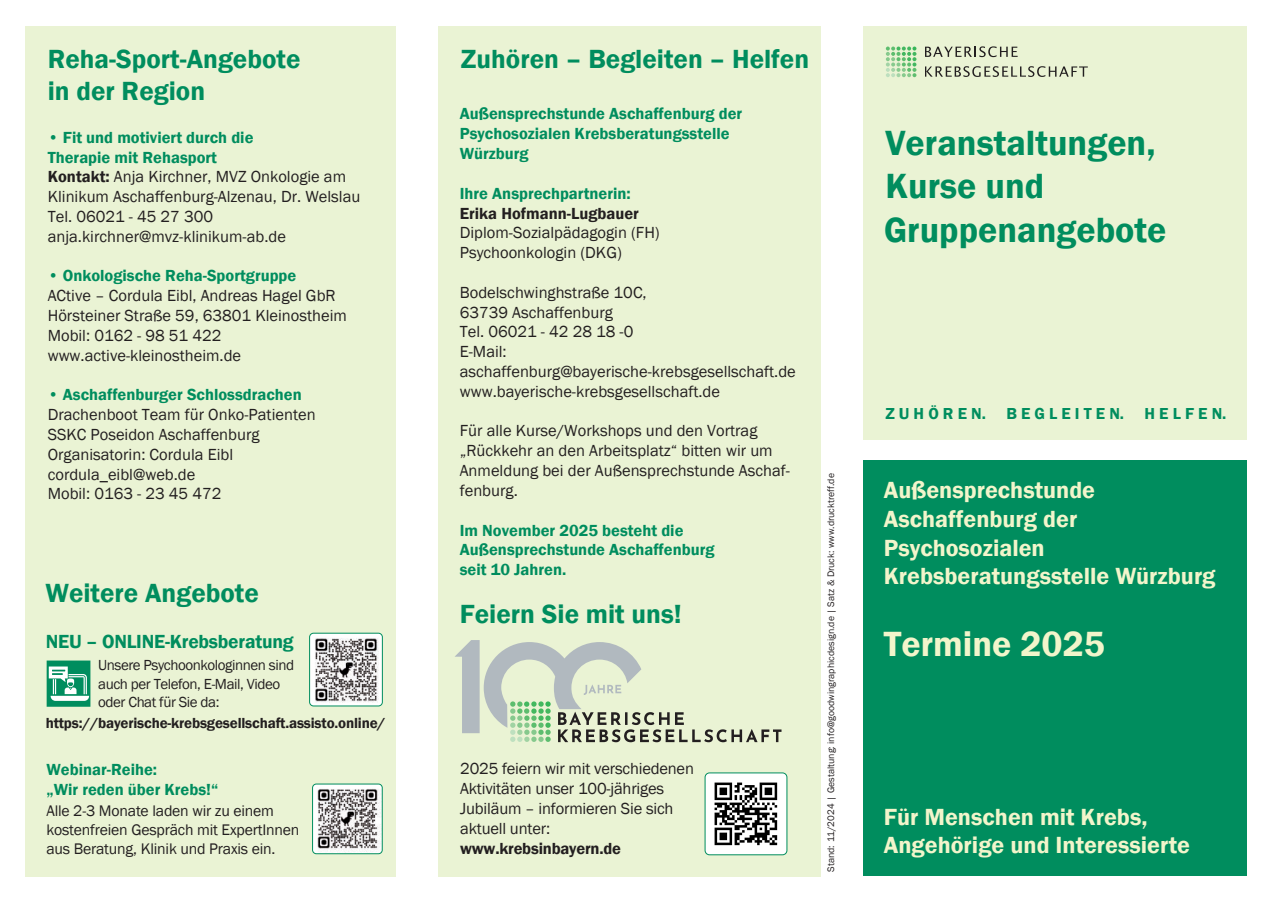
<style>
.page{position:relative;width:1272px;height:902px;background:#fff}
.page>*{position:absolute;margin:0;border:0;box-sizing:border-box;transform-origin:0 0}
.t1{font:600 36px/43.2px "Franklin Gothic";color:#008d5e}
.t2{font:600 36px "Franklin Gothic";color:#f2f5cb}
.t3{font:600 27px/32.4px "Franklin Gothic";color:#008d5e}
.t4{font:600 24px/28.8px "Franklin Gothic";color:#f2f5cb}
.t5{font:600 19.5px "Franklin Gothic";letter-spacing:-.01em;color:#008d5e}
.t6{font:16.5px/19.8px "Franklin Gothic";color:#231f20}
.t7{font:600 16.5px/19.8px "Franklin Gothic";color:#008d5e}
.t8{font:600 16.5px "Franklin Gothic";color:#231f20}
.t9{font:600 16.35px "Franklin Gothic";color:#008d5e}
.t10{font:15.75px/18.9px "Franklin Gothic";letter-spacing:-.01em;color:#231f20}
.t11{font:15px/18.3px "Franklin Gothic";letter-spacing:-.03em;color:#231f20}
.t12{font:600 15px "Franklin Gothic";letter-spacing:-.01em;color:#231f20}
.t13{font:9.75px "Franklin Gothic";color:#231f20}
.s1{font-weight:600;color:#008d5e}
.s2{font-weight:600}
</style>
<div class="page">
<div style="left:863px;top:26px;width:383px;height:413px;background:#eaf3d4"></div>
<div style="left:863px;top:460px;width:383px;height:416px;background:#008d5e"></div>
<div style="left:25px;top:26px;width:370px;height:850px;background:#eaf3d4"></div>
<div style="left:438px;top:26px;width:383px;height:850px;background:#eaf3d4"></div>
<svg style="left:925px;top:46px;width:92px;height:11px"></svg>
<svg style="left:925px;top:66px;width:162px;height:11px"></svg>
<svg style="left:885px;top:47px;width:31px;height:30px"></svg>
<img style="left:705px;top:774px;width:82px;height:80px">
<div style="left:705px;top:772px;width:82px;height:82px;border:1px solid #008d5e;border-radius:4px"></div>
<svg style="left:455px;top:640px;width:326px;height:102px"></svg>
<img style="left:312px;top:784px;width:70px;height:69px">
<div style="left:312px;top:783px;width:70px;height:70px;border:1px solid #008d5e;border-radius:4px"></div>
<img style="left:309px;top:633px;width:73px;height:73px">
<div style="left:309px;top:633px;width:73px;height:73px;border:1px solid #008d5e;border-radius:4px"></div>
<svg style="left:47px;top:660px;width:43px;height:46px;background:#50b090"></svg>
<h2 class="t3" style="left:48px;top:43px;width:254px">Reha-Sport-Angebote in der Region</h2>
<p class="t6" style="left:48px;top:128px;width:314px"><span class="s1">• Fit und motiviert durch die<br>Therapie mit Rehasport<br></span><span class="s2">Kontakt:</span> Anja Kirchner, MVZ Onkologie am Klinikum Aschaffenburg-Alzenau, Dr. Welslau Tel. 06021 - 45 27 300 anja.kirchner@mvz-klinikum-ab.de</p>
<p class="t7" style="left:48px;top:266px;width:250px">• Onkologische Reha-Sportgruppe</p>
<p class="t6" style="left:48px;top:286px;width:301px">ACtive – Cordula Eibl, Andreas Hagel GbR Hörsteiner Straße 59, 63801 Kleinostheim Mobil: 0162 - 98 51 422 www.active-kleinostheim.de</p>
<p class="t7" style="left:48px;top:385px;width:255px">• Aschaffenburger Schlossdrachen</p>
<p class="t6" style="left:48px;top:405px;width:269px">Drachenboot Team für Onko-Patienten<br>SSKC Poseidon Aschaffenburg<br>Organisatorin: Cordula Eibl cordula_eibl@web.de<br>Mobil: 0163 - 23 45 472</p>
<h2 class="t3" style="left:45px;top:576px;width:215px">Weitere Angebote</h2>
<p class="t5" style="left:46px;top:629px;width:249px">NEU – ONLINE-Krebsberatung</p>
<p class="t11" style="left:98px;top:656px;width:197px">Unsere Psychoonkologinnen sind auch per Telefon, E-Mail, Video oder Chat für Sie da:</p>
<p class="t12" style="left:46px;top:713px;width:341px">https://bayerische-krebsgesellschaft.assisto.online/</p>
<p class="t7" style="left:47px;top:760px;width:173px">Webinar-Reihe:<br>„Wir reden über Krebs!“</p>
<p class="t10" style="left:46px;top:801px;width:254px">Alle 2-3 Monate laden wir zu einem kostenfreien Gespräch mit ExpertInnen aus Beratung, Klinik und Praxis ein.</p>
<h2 class="t3" style="left:461px;top:43px;width:350px">Zuhören – Begleiten – Helfen</h2>
<p class="t7" style="left:460px;top:104px;width:284px">Außensprechstunde Aschaffenburg der<br>Psychosozialen Krebsberatungsstelle<br>Würzburg</p>
<p class="t7" style="left:460px;top:183px;width:172px">Ihre Ansprechpartnerin:</p>
<p class="t8" style="left:460px;top:203px;width:181px">Erika Hofmann-Lugbauer</p>
<p class="t6" style="left:460px;top:223px;width:201px">Diplom-Sozialpädagogin (FH)<br>Psychoonkologin (DKG)</p>
<p class="t6" style="left:460px;top:283px;width:337px">Bodelschwinghstraße 10C,<br>63739 Aschaffenburg<br>Tel. 06021 - 42 28 18 -0<br>E-Mail: aschaffenburg@bayerische-krebsgesellschaft.de www.bayerische-krebsgesellschaft.de</p>
<p class="t6" style="left:460px;top:421px;width:331px">Für alle Kurse/Workshops und den Vortrag „Rückkehr an den Arbeitsplatz“ bitten wir um Anmeldung bei der Außensprechstunde Aschaf&shy;fenburg.</p>
<p class="t7" style="left:460px;top:520px;width:256px">Im November 2025 besteht die<br>Außensprechstunde Aschaffenburg seit 10 Jahren.</p>
<h2 class="t3" style="left:460px;top:598px;width:223px">Feiern Sie mit uns!</h2>
<p class="t6" style="left:460px;top:759px;width:235px">2025 feiern wir mit verschiedenen<br>Aktivitäten unser 100-jähriges<br>Jubiläum – informieren Sie sich aktuell unter:</p>
<p class="t8" style="left:460px;top:837px;width:162px">www.krebsinbayern.de</p>
<h1 class="t1" style="left:884px;top:122px;width:284px">Veranstaltungen,<br>Kurse und<br>Gruppenangebote</h1>
<p class="t9" style="left:885px;top:403px;width:342px">Z U H Ö R E N. B E G L E I T E N. H E L F E N.</p>
<p class="t13" style="left:824px;top:871px;width:400px;rotate:-90deg">Stand: 11/2024 | Gestaltung: info@goodwingraphicdesign.de | Satz &amp; Druck: www.drucktreff.de</p>
<h3 class="t4" style="left:883px;top:476px;width:333px">Außensprechstunde<br>Aschaffenburg der<br>Psychosozialen<br>Krebsberatungsstelle Würzburg</h3>
<h1 class="t2" style="left:883px;top:622px;width:222px">Termine 2025</h1>
<h3 class="t4" style="left:883px;top:802px;width:308px">Für Menschen mit Krebs,<br>Angehörige und Interessierte</h3>
</div>
